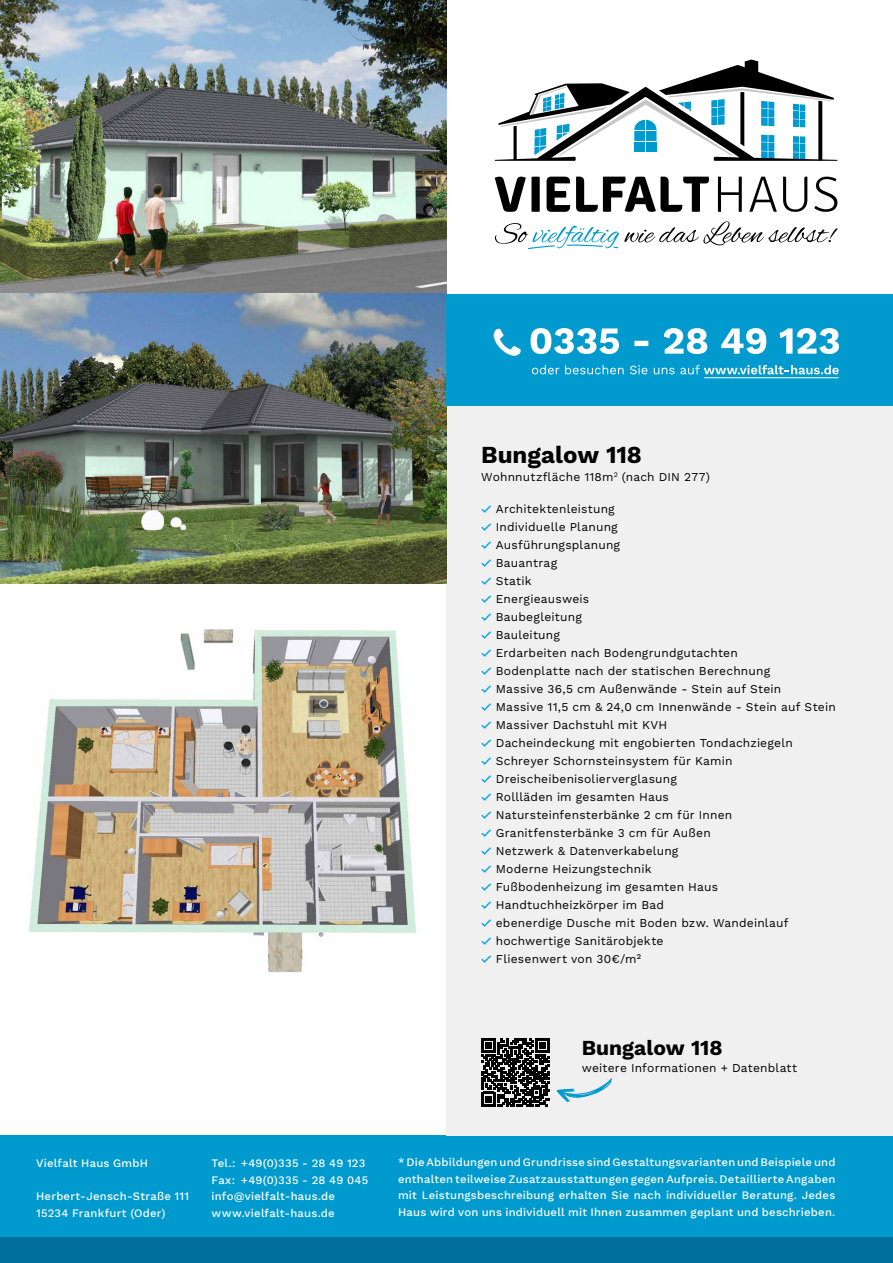
<style>
.page{position:relative;width:893px;height:1263px;background:#fff}
.page>*{position:absolute;margin:0;border:0;box-sizing:border-box;transform-origin:0 0}
.t1{font:700 24px "Work Sans";color:#000}
.t2{font:700 21px "Work Sans";color:#000}
.t3{font:12px/18px "Work Sans";letter-spacing:.015em;color:#000}
.t4{font:500 11.25px/16.5px "Work Sans";letter-spacing:.02em;color:#fff}
</style>
<div class="page">
<div style="left:0;top:1135px;width:893px;height:128px;background:#009acf"></div>
<div style="left:0;top:1237px;width:893px;height:26px;background:#006f9e"></div>
<img style="left:28px;top:629px;width:388px;height:343px">
<div style="left:446px;top:405px;width:447px;height:730px;background:#f0f0f0"></div>
<img style="left:0;top:0;width:446px;height:294px">
<img style="left:0;top:294px;width:446px;height:290px">
<svg style="left:495px;top:177px;width:45px;height:35px"></svg>
<svg style="left:547px;top:177px;width:23px;height:35px"></svg>
<svg style="left:576px;top:177px;width:133px;height:35px"></svg>
<svg style="left:814px;top:177px;width:23px;height:35px"></svg>
<svg style="left:718px;top:177px;width:24px;height:35px"></svg>
<svg style="left:783px;top:177px;width:24px;height:35px"></svg>
<svg style="left:749px;top:177px;width:28px;height:35px"></svg>
<svg style="left:495px;top:60px;width:342px;height:101px"></svg>
<svg style="left:495px;top:221px;width:343px;height:28px"></svg>
<div style="left:446px;top:294px;width:447px;height:111px;background:#009acf"></div>
<svg style="left:481px;top:1038px;width:69px;height:68px"></svg>
<svg style="left:557px;top:1078px;width:55px;height:24px"></svg>
<svg style="left:532px;top:365px;width:27px;height:9px"></svg>
<svg style="left:565px;top:365px;width:59px;height:9px"></svg>
<svg style="left:630px;top:365px;width:17px;height:9px"></svg>
<svg style="left:654px;top:365px;width:185px;height:9px"></svg>
<svg style="left:494px;top:329px;width:27px;height:27px"></svg>
<hr style="left:704px;top:377px;width:135px;height:1px;background:#fff">
<svg style="left:530px;top:328px;width:309px;height:26px"></svg>
<h1 class="t1" style="left:481px;top:441px;width:162px">Bungalow 118</h1>
<p class="t3" style="left:481px;top:469px;width:230px">Wohnnutzfläche 118m<sup>2</sup> (nach DIN 277)</p>
<p class="t3" style="left:496px;top:500px;width:341px">Architektenleistung<br>Individuelle Planung<br>Ausführungsplanung<br>Bauantrag<br>Statik<br>Energieausweis<br>Baubegleitung<br>Bauleitung<br>Erdarbeiten nach Bodengrundgutachten<br>Bodenplatte nach der statischen Berechnung<br>Massive 36,5 cm Außenwände - Stein auf Stein<br>Massive 11,5 cm &amp; 24,0 cm Innenwände - Stein auf Stein<br>Massiver Dachstuhl mit KVH<br>Dacheindeckung mit engobierten Tondachziegeln<br>Schreyer Schornsteinsystem für Kamin<br>Dreischeibenisolierverglasung<br>Rollläden im gesamten Haus<br>Natursteinfensterbänke 2 cm für Innen<br>Granitfensterbänke 3 cm für Außen<br>Netzwerk &amp; Datenverkabelung<br>Moderne Heizungstechnik<br>Fußbodenheizung im gesamten Haus<br>Handtuchheizkörper im Bad<br>ebenerdige Dusche mit Boden bzw. Wandeinlauf hochwertige Sanitärobjekte<br>Fliesenwert von 30€/m²</p>
<h2 class="t2" style="left:582px;top:1036px;width:142px">Bungalow 118</h2>
<p class="t3" style="left:582px;top:1059px;width:217px">weitere Informationen + Datenblatt</p>
<p class="t4" style="left:36px;top:1155px;width:113px">Vielfalt Haus GmbH</p>
<p class="t4" style="left:36px;top:1188px;width:155px">Herbert-Jensch-Straße 111<br>15234 Frankfurt (Oder)</p>
<p class="t4" style="left:212px;top:1155px;width:158px">Tel.: +49(0)335 - 28 49 123<br>Fax: +49(0)335 - 28 49 045 info@vielfalt-haus.de www.vielfalt-haus.de</p>
<p class="t4" style="left:398px;top:1155px;width:439px;text-align:justify">* Die Abbildungen und Grundrisse sind Gestaltungsvarianten und Beispiele und enthalten teilweise Zusatzausstattungen gegen Aufpreis. Detaillierte Angaben mit Leistungsbeschreibung erhalten Sie nach individueller Beratung. Jedes Haus wird von uns individuell mit Ihnen zusammen geplant und beschrieben.</p>
</div>
